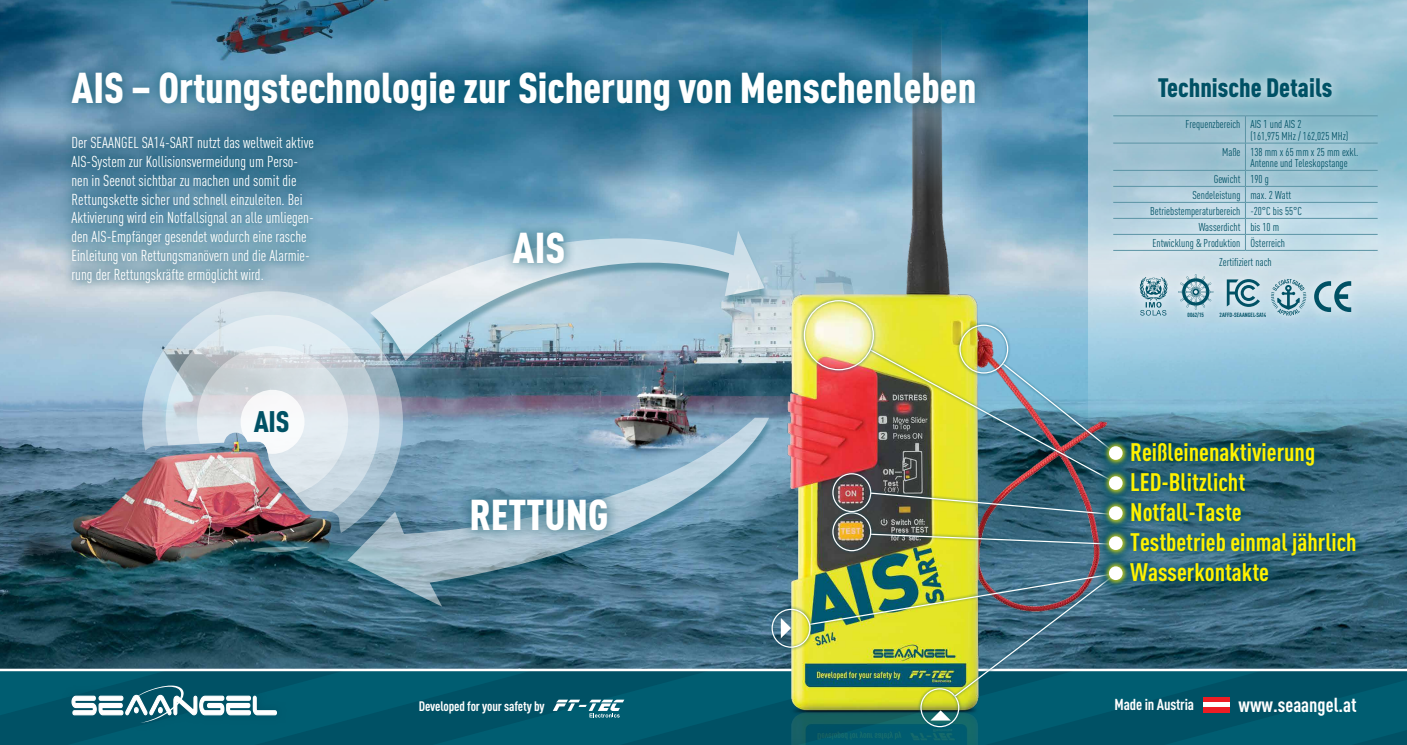
<style>
.page{position:relative;width:1407px;height:745px;background:#fff}
.page>*{position:absolute;margin:0;border:0;box-sizing:border-box;transform-origin:0 0}
.t1{font:900 42.5px "DIN Cond";color:#fff}
.t2{font:900 29.25px "DIN Cond";color:#005165}
.t3{font:900 26.25px "DIN Cond";color:#005165}
.t4{font:700 25px/30px "DIN Cond";color:#fff200}
.t5{font:700 20px "DIN Cond";color:#fff}
.t6{font:15.62px/18.8px "DIN Cond";color:#fff}
.t7{font:700 15.62px "DIN Cond";letter-spacing:-.01em;color:#fff}
.t8{font:700 13.5px "DIN Cond";letter-spacing:-.01em;color:#fff}
.t9{font:11.25px/11.2px "DIN Cond";color:#005165}
.t10{font:700 6px "DIN Cond";color:#005165}
</style>
<div class="page">
<svg style="left:0;top:671px;width:1407px;height:73px;fill:#005d71"></svg>
<img style="left:0;top:0;width:1407px;height:668px">
<svg style="left:1208px;top:0;width:199px;height:545px"></svg>
<div style="left:62px;top:675px;width:224px;height:56px;background:#005165"></div>
<svg style="left:71px;top:685px;width:206px;height:37px"></svg>
<svg style="left:553px;top:699px;width:12px;height:18px"></svg>
<div style="left:1203px;top:696px;width:27px;height:5px;background:#ed1d24"></div>
<div style="left:1203px;top:701px;width:27px;height:6px;background:#fff"></div>
<div style="left:1203px;top:707px;width:27px;height:5px;background:#ed1d24"></div>
<div style="left:59px;top:124px;width:267px;height:171px;background:#005165;opacity:.75"></div>
<div style="left:1146px;top:65px;width:198px;height:45px;background:#fff;opacity:.95"></div>
<div style="left:1103px;top:102px;width:285px;height:227px;background:#fff;opacity:.95"></div>
<hr style="left:1113px;top:115px;width:132px;height:1px;background:#5b94a5">
<hr style="left:1245px;top:115px;width:132px;height:1px;background:#5b94a5">
<hr style="left:1113px;top:143px;width:132px;height:1px;background:#5b94a5">
<hr style="left:1245px;top:143px;width:132px;height:1px;background:#5b94a5">
<hr style="left:1113px;top:170px;width:132px;height:1px;background:#5b94a5">
<hr style="left:1245px;top:170px;width:132px;height:1px;background:#5b94a5">
<hr style="left:1113px;top:186px;width:132px;height:1px;background:#5b94a5">
<hr style="left:1245px;top:186px;width:132px;height:1px;background:#5b94a5">
<hr style="left:1113px;top:202px;width:132px;height:1px;background:#5b94a5">
<hr style="left:1245px;top:202px;width:132px;height:1px;background:#5b94a5">
<hr style="left:1113px;top:218px;width:132px;height:1px;background:#5b94a5">
<hr style="left:1245px;top:218px;width:132px;height:1px;background:#5b94a5">
<hr style="left:1113px;top:234px;width:132px;height:1px;background:#5b94a5">
<hr style="left:1245px;top:234px;width:132px;height:1px;background:#5b94a5">
<svg style="left:1245px;top:116px;width:1px;height:134px"></svg>
<hr style="left:1113px;top:250px;width:132px;height:1px;background:#5b94a5">
<hr style="left:1245px;top:250px;width:132px;height:1px;background:#5b94a5">
<svg style="left:1314px;top:281px;width:37px;height:31px"></svg>
<svg style="left:1208px;top:274px;width:5px;height:35px"></svg>
<svg style="left:1227px;top:279px;width:33px;height:28px"></svg>
<svg style="left:1271px;top:279px;width:35px;height:36px"></svg>
<img style="left:142px;top:291px;width:261px;height:261px">
<svg style="left:166px;top:314px;width:213px;height:214px"></svg>
<svg style="left:197px;top:346px;width:151px;height:151px"></svg>
<div style="left:241px;top:389px;width:63px;height:64px;background:#fff;border-radius:50%"></div>
<div style="left:368px;top:234px;width:401px;height:137px;background:#005165;opacity:.75"></div>
<svg style="left:370px;top:229px;width:195px;height:131px"></svg>
<div style="left:345px;top:420px;width:428px;height:196px;background:#005165;opacity:.75"></div>
<svg style="left:347px;top:417px;width:218px;height:189px"></svg>
<div style="left:501px;top:219px;width:75px;height:56px;background:#005165;opacity:.75"></div>
<div style="left:459px;top:486px;width:161px;height:57px;background:#005165;opacity:.75"></div>
<img style="left:565px;top:0;width:643px;height:744px">
<div style="left:867px;top:346px;width:252px;height:140px;background:#005165;opacity:.75"></div>
<div style="left:868px;top:530px;width:251px;height:17px;background:#005165;opacity:.75"></div>
<svg style="left:874px;top:532px;width:219px;height:13px"></svg>
<div style="left:801px;top:297px;width:76px;height:76px;background:#005165;opacity:.75"></div>
<div style="left:804px;top:300px;width:70px;height:70px;border:1px solid #fff;border-radius:50%"></div>
<div style="left:829px;top:509px;width:45px;height:44px;background:#005165;opacity:.75"></div>
<div style="left:832px;top:512px;width:39px;height:39px;border:1px solid #fff;border-radius:50%"></div>
<div style="left:829px;top:470px;width:45px;height:44px;background:#005165;opacity:.75"></div>
<div style="left:832px;top:473px;width:39px;height:39px;border:1px solid #fff;border-radius:50%"></div>
<img style="left:868px;top:348px;width:250px;height:136px">
<div style="left:956px;top:321px;width:55px;height:55px;background:#005165;opacity:.75"></div>
<div style="left:959px;top:324px;width:49px;height:49px;border:1px solid #fff;border-radius:50%"></div>
<div style="left:868px;top:489px;width:251px;height:29px;background:#005165;opacity:.75"></div>
<img style="left:869px;top:491px;width:224px;height:24px">
<div style="left:807px;top:569px;width:312px;height:58px;background:#005165;opacity:.75"></div>
<div style="left:769px;top:605px;width:44px;height:45px;background:#005165;opacity:.75"></div>
<div style="left:771px;top:608px;width:39px;height:39px;border:1px solid #fff;border-radius:50%"></div>
<div style="left:917px;top:685px;width:45px;height:44px;background:#005165;opacity:.75"></div>
<div style="left:920px;top:687px;width:39px;height:39px;border:1px solid #fff;border-radius:50%"></div>
<img style="left:808px;top:571px;width:310px;height:126px">
<svg style="left:930px;top:709px;width:21px;height:11px"></svg>
<div style="left:1093px;top:430px;width:272px;height:165px;background:#005165;opacity:.75"></div>
<div style="left:1102px;top:439px;width:27px;height:27px;background:#fff200;opacity:.75"></div>
<div style="left:1109px;top:446px;width:13px;height:13px;background:#fff;border-radius:50%"></div>
<div style="left:1102px;top:469px;width:27px;height:27px;background:#fff200;opacity:.75"></div>
<div style="left:1109px;top:476px;width:13px;height:13px;background:#fff;border-radius:50%"></div>
<div style="left:1102px;top:499px;width:27px;height:27px;background:#fff200;opacity:.75"></div>
<div style="left:1109px;top:506px;width:13px;height:13px;background:#fff;border-radius:50%"></div>
<div style="left:1102px;top:529px;width:27px;height:27px;background:#fff200;opacity:.75"></div>
<div style="left:1109px;top:536px;width:13px;height:13px;background:#fff;border-radius:50%"></div>
<div style="left:1102px;top:559px;width:27px;height:27px;background:#fff200;opacity:.75"></div>
<div style="left:1109px;top:566px;width:13px;height:13px;background:#fff;border-radius:50%"></div>
<div style="left:60px;top:60px;width:927px;height:63px;background:#005165;opacity:.75"></div>
<h1 class="t1" style="left:71px;top:61px;width:906px">AIS – Ortungstechnologie zur Sicherung von Menschenleben</h1>
<p class="t6" style="left:71px;top:133px;width:244px">Der SEAANGEL SA14-SART nutzt das weltweit aktive AIS-System zur Kollisionsvermeidung um Perso&shy;nen in Seenot sichtbar zu machen und somit die Rettungskette sicher und schnell einzuleiten. Bei Aktivierung wird ein Notfallsignal an alle umliegen&shy;den AIS-Empfänger gesendet wodurch eine rasche Einleitung von Rettungsmanövern und die Alarmie&shy;rung der Rettungskräfte ermöglicht wird.</p>
<h2 class="t2" style="left:254px;top:403px;width:37px">AIS</h2>
<h1 class="t1" style="left:513px;top:220px;width:54px">AIS</h1>
<h1 class="t1" style="left:469px;top:488px;width:140px">RETTUNG</h1>
<h3 class="t3" style="left:1158px;top:71px;width:176px">Technische Details</h3>
<p class="t9" style="left:1250px;top:118px;width:99px;text-indent:-65px">Frequenzbereich AIS 1 und AIS 2<br>(161,975 MHz / 162,025 MHz)</p>
<p class="t9" style="left:1250px;top:146px;width:109px;text-indent:-28px">Maße 138 mm x 65 mm x 25 mm exkl.<br>Antenne und Teleskopstange</p>
<p class="t9" style="left:1213px;top:173px;width:57px">Gewicht 190 g</p>
<p class="t9" style="left:1192px;top:189px;width:100px">Sendeleistung max. 2 Watt</p>
<p class="t9" style="left:1150px;top:205px;width:153px">Betriebstemperaturbereich -20°C bis 55°C</p>
<p class="t9" style="left:1198px;top:221px;width:82px">Wasserdicht bis 10 m</p>
<p class="t9" style="left:1152px;top:237px;width:134px">Entwicklung &amp; Produktion Österreich</p>
<p class="t9" style="left:1219px;top:256px;width:54px">Zertifiziert nach</p>
<p class="t10" style="left:1187px;top:311px;width:18px">0062/15</p>
<p class="t10" style="left:1219px;top:311px;width:48px">2AFFD-SEAANGEL-SA14</p>
<h3 class="t4" style="left:1130px;top:436px;width:228px">Reißleinenaktivierung<br>LED-Blitzlicht<br>Notfall-Taste<br>Testbetrieb einmal jährlich<br>Wasserkontakte</h3>
<p class="t8" style="left:419px;top:697px;width:127px">Developed for your safety by</p>
<p class="t7" style="left:1114px;top:694px;width:81px">Made in Austria</p>
<p class="t5" style="left:1238px;top:691px;width:120px">www.seaangel.at</p>
</div>
